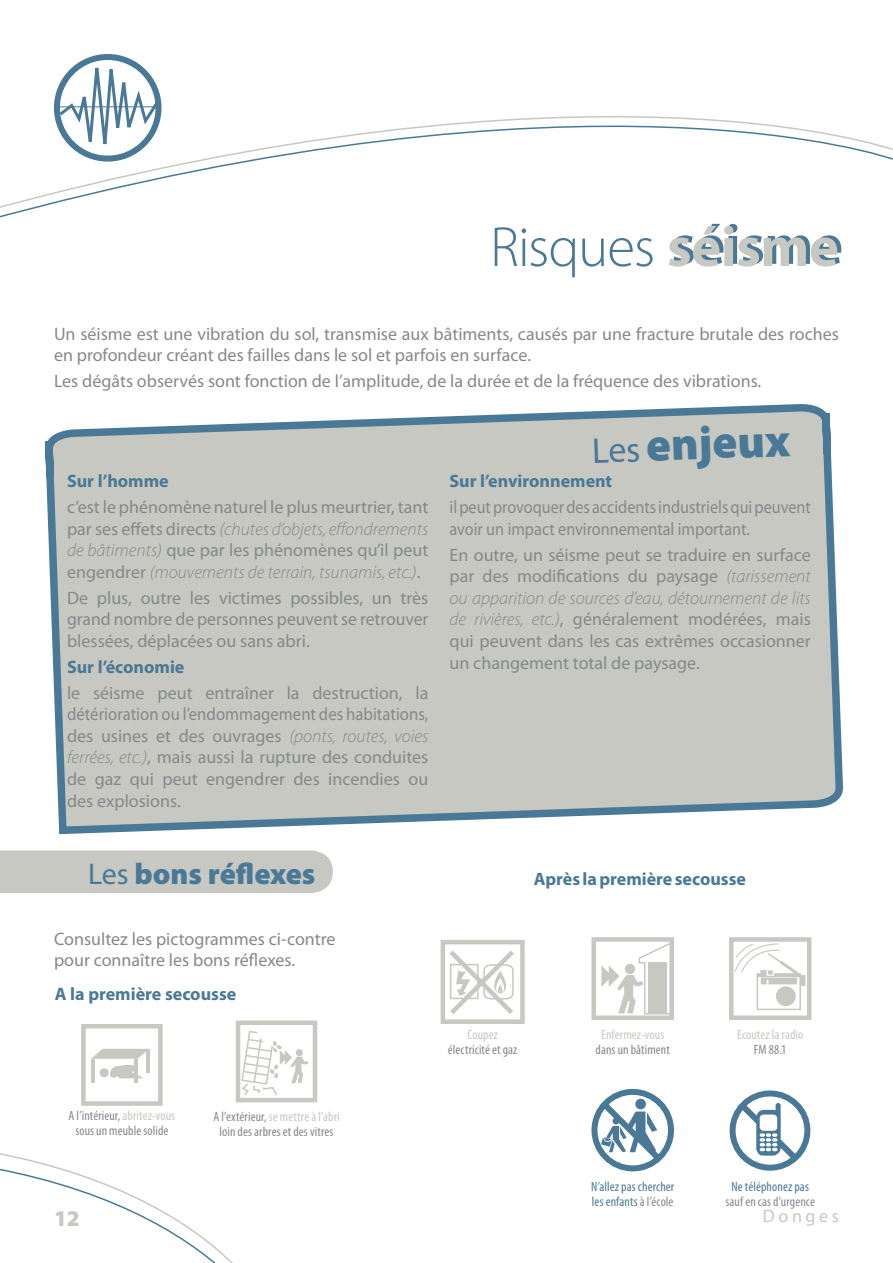
<style>
.page{position:relative;width:893px;height:1263px;background:#fff}
.page>*{position:absolute;margin:0;border:0;box-sizing:border-box;transform-origin:0 0}
.t1{font:300 57px "Myriad Pro";letter-spacing:-.02em;color:#497996}
.t2{font:900 46.5px "Myriad Pro";color:#497996}
.t3{font:900 30px "Myriad Pro";color:#497996}
.t4{font:900 22.5px "Myriad Pro";color:#c7c8c1}
.t5{font:18px/21.6px "Myriad Pro";color:#85898c;text-align:justify}
.t6{font:18px/21.6px "Myriad Pro";color:#85898c;scale:.9 1}
.t7{font:700 18px "Myriad Pro";color:#497996}
.t8{font:18px "Myriad Pro";letter-spacing:.2em;color:#c7c8c1}
.t9{font:condensed 13.5px/15px "Myriad Pro";letter-spacing:.01em;color:#85898c;text-align:center}
.t10{font:condensed 13.5px/15px "Myriad Pro";letter-spacing:.005em;color:#497996}
.t11{font:condensed 13.5px "Myriad Pro";letter-spacing:.01em;color:#c7c8c1}
.s1{font-weight:700}
.s2{font-weight:300;font-style:italic}
.s3{font-weight:400;font-size:36px}
.s4{font-weight:400}
.s5{color:#c7c8c1}
.s6{color:#85898c}
</style>
<div class="page">
<svg style="left:0;top:1153px;width:233px;height:110px"></svg>
<svg style="left:0;top:93px;width:893px;height:125px"></svg>
<div style="left:0;top:850px;width:330px;height:43px;background:#c7c8c1"></div>
<div style="left:776px;top:986px;width:20px;height:20px;background:#c7c8c1;border-radius:50%"></div>
<div style="left:729px;top:937px;width:82px;height:83px;border:4px solid #c7c8c1"></div>
<hr style="left:757px;top:973px;width:44px;height:4px;background:#cfd0ca">
<svg style="left:734px;top:943px;width:66px;height:41px"></svg>
<svg style="left:760px;top:970px;width:12px;height:4px"></svg>
<div style="left:800px;top:975px;width:5px;height:11px;background:#c7c8c1"></div>
<div style="left:757px;top:974px;width:44px;height:36px;border:2px solid #c7c8c1"></div>
<div style="left:767px;top:969px;width:7px;height:7px;border:1px solid #fff"></div>
<div style="left:591px;top:937px;width:83px;height:83px;border:4px solid #c7c8c1"></div>
<svg style="left:601px;top:941px;width:72px;height:74px"></svg>
<div style="left:625px;top:964px;width:10px;height:10px;background:#c7c8c1;border-radius:50%"></div>
<svg style="left:591px;top:1088px;width:83px;height:84px"></svg>
<svg style="left:729px;top:1090px;width:82px;height:81px"></svg>
<svg style="left:43px;top:404px;width:797px;height:479px;background:#c9ccc8"></svg>
<svg style="left:56px;top:54px;width:105px;height:122px"></svg>
<div style="left:54px;top:54px;width:108px;height:108px;border:6px solid #497996;border-radius:50%"></div>
<div style="left:236px;top:1020px;width:81px;height:82px;border:4px solid #c7c8c1"></div>
<svg style="left:240px;top:1030px;width:68px;height:67px"></svg>
<div style="left:81px;top:1024px;width:82px;height:82px;border:4px solid #c7c8c1"></div>
<hr style="left:91px;top:1059px;width:3px;height:23px;background:#c7c8c1">
<hr style="left:134px;top:1059px;width:4px;height:23px;background:#c7c8c1">
<svg style="left:91px;top:1049px;width:58px;height:29px"></svg>
<div style="left:100px;top:1068px;width:9px;height:9px;background:#c7c8c1;border-radius:50%"></div>
<div style="left:441px;top:940px;width:84px;height:84px;border:4px solid #c7c8c1"></div>
<svg style="left:445px;top:946px;width:69px;height:73px"></svg>
<h1 class="t1" style="left:490px;top:213px;width:355px">Risques <span class="s1">séisme</span></h1>
<p class="t5" style="left:54px;top:322px;width:786px">Un séisme est une vibration du sol, transmise aux bâtiments, causés par une fracture brutale des roches en profondeur créant des failles dans le sol et parfois en surface.</p>
<p class="t5" style="left:54px;top:370px;width:709px">Les dégâts observés sont fonction de l’amplitude, de la durée et de la fréquence des vibrations.</p>
<p class="t7" style="left:67px;top:469px;width:103px">Sur l’homme</p>
<p class="t5" style="left:67px;top:496px;width:363px">c’est le phénomène naturel le plus meurtrier, tant par ses effets directs <span class="s2">(chutes d’objets, effondrements de bâtiments)</span> que par les phénomènes qu’il peut engendrer <span class="s2">(mouvements de terrain, tsunamis, etc.)</span>.</p>
<p class="t5" style="left:67px;top:587px;width:363px">De plus, outre les victimes possibles, un très grand nombre de personnes peuvent se retrouver blessées, déplacées ou sans abri.</p>
<p class="t7" style="left:67px;top:655px;width:119px">Sur l’économie</p>
<p class="t5" style="left:67px;top:681px;width:363px">le séisme peut entraîner la destruction, la détérioration ou l’endommagement des habitations, des usines et des ouvrages <span class="s2">(ponts, routes, voies ferrées, etc.)</span>, mais aussi la rupture des conduites de gaz qui peut engendrer des incendies ou des explosions.</p>
<h2 class="t2" style="left:591px;top:416px;width:200px;rotate:-2deg"><span class="s3">Les</span> enjeux</h2>
<p class="t7" style="left:450px;top:469px;width:164px">Sur l’environnement</p>
<p class="t6" style="left:450px;top:496px;width:403px">il peut provoquer des accidents industriels qui peuvent avoir un impact environnemental important.</p>
<p class="t5" style="left:450px;top:543px;width:363px">En outre, un séisme peut se traduire en surface par des modifications du paysage <span class="s2">(tarissement ou apparition de sources d’eau, détournement de lits de rivières, etc.)</span>, généralement modérées, mais qui peuvent dans les cas extrêmes occasionner un changement total de paysage.</p>
<h3 class="t3" style="left:88px;top:854px;width:229px"><span class="s4">Les</span> bons réflexes</h3>
<p class="t5" style="left:54px;top:928px;width:283px">Consultez les pictogrammes ci-contre pour connaître les bons réflexes.</p>
<p class="t7" style="left:55px;top:982px;width:183px">A la première secousse</p>
<p class="t7" style="left:534px;top:867px;width:214px">Après la première secousse</p>
<p class="t11" style="left:467px;top:1026px;width:32px">Coupez</p>
<p class="t9" style="left:448px;top:1041px;width:71px">électricité et gaz</p>
<p class="t11" style="left:601px;top:1027px;width:65px">Enfermez-vous</p>
<p class="t9" style="left:596px;top:1042px;width:76px">dans un bâtiment</p>
<p class="t11" style="left:737px;top:1027px;width:68px">Ecoutez la radio</p>
<p class="t9" style="left:754px;top:1042px;width:34px">FM 88.1</p>
<p class="t9" style="left:69px;top:1108px;width:108px">A l’intérieur, <span class="s5">abritez-vous </span>sous un meuble solide</p>
<p class="t4" style="left:54px;top:1203px;width:27px">12</p>
<p class="t9" style="left:213px;top:1109px;width:128px">A l’extérieur, <span class="s5">se mettre à l’abri </span>loin des arbres et des vitres</p>
<p class="t10" style="left:591px;top:1178px;width:84px">N’allez pas chercher les enfants<span class="s6">à l’école</span></p>
<p class="t10" style="left:731px;top:1178px;width:79px">Ne téléphonez pas</p>
<p class="t9" style="left:725px;top:1193px;width:91px">sauf en cas d’urgence</p>
<p class="t8" style="left:763px;top:1205px;width:78px">Donges</p>
</div>
